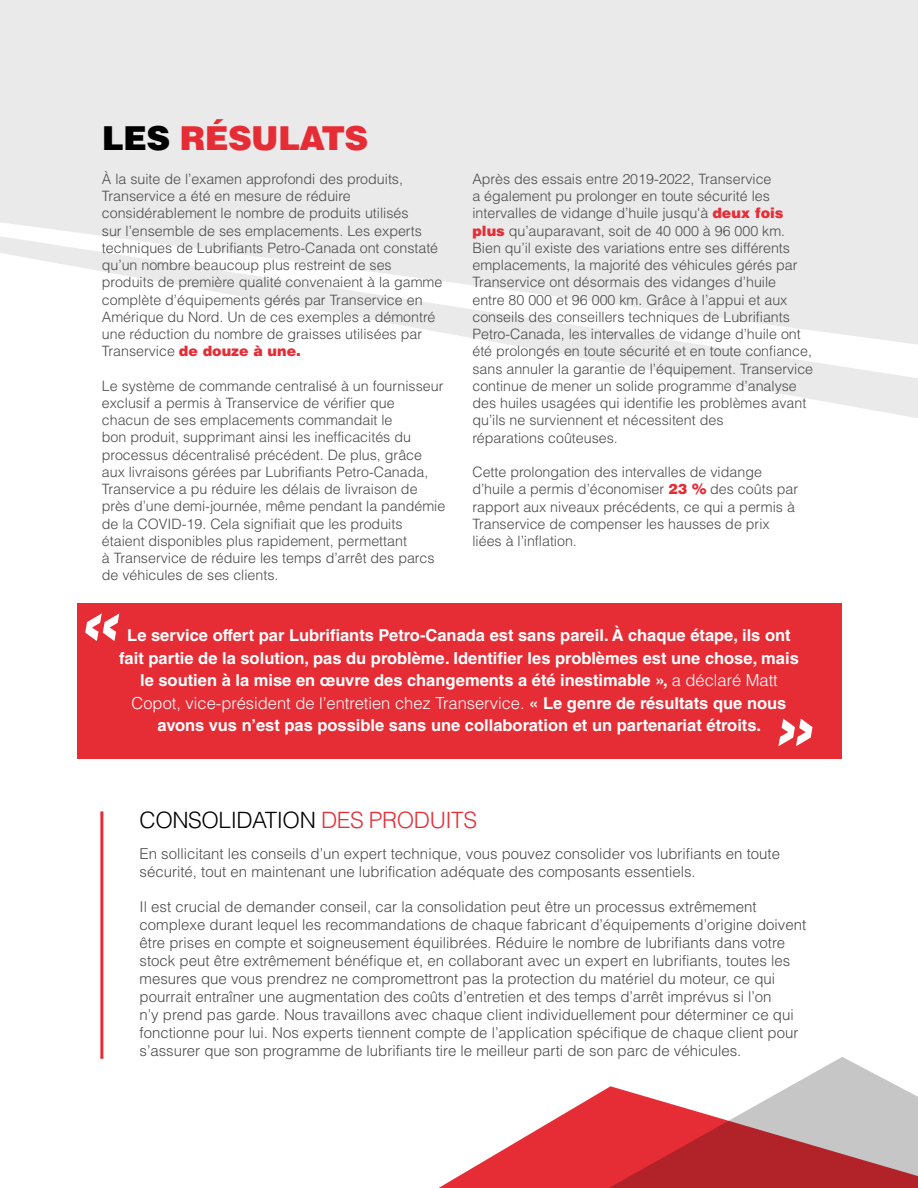
<style>
.page{position:relative;width:918px;height:1188px;background:#fff}
.page>*{position:absolute;margin:0;border:0;box-sizing:border-box;transform-origin:0 0}
.t1{font:italic 900 72px "Helvetica LT Std";color:#fff}
.t2{font:900 33px "Helvetica LT Std";letter-spacing:-.02em;color:#e62d36}
.t3{font:300 22.5px "Helvetica LT Std";letter-spacing:-.02em;color:#000}
.t4{font:700 16.5px/22.5px "Helvetica LT Std";color:#fff;text-align:center}
.t5{font:300 15px/18px "Helvetica LT Std";color:#4a4a49}
.t6{font:300 14.25px/17.2px "Helvetica LT Std";color:#4a4a49}
.s1{color:#000}
.s2{font-weight:900;color:#e62d36}
.s3{font-weight:300}
.s4{color:#e62d36}
</style>
<div class="page">
<div style="left:0;top:0;width:918px;height:136px;background:#eaeaea"></div>
<svg style="left:0;top:136px;width:918px;height:282px;fill:#eaeaea"></svg>
<hr style="left:100px;top:811px;width:3px;height:248px;background:#e62d36">
<svg style="left:439px;top:1101px;width:147px;height:87px"></svg>
<svg style="left:586px;top:1057px;width:332px;height:131px"></svg>
<div style="left:77px;top:603px;width:764px;height:156px;background:#e62d36"></div>
<h2 class="t2" style="left:102px;top:117px;width:268px"><span class="s1">LES</span> RÉSULATS</h2>
<p class="t6" style="left:102px;top:170px;width:342px">À la suite de l’examen approfondi des produits, Transervice a été en mesure de réduire considérablement le nombre de produits utilisés<br>sur l’ensemble de ses emplacements. Les experts techniques de Lubrifiants Petro-Canada ont constaté qu’un nombre beaucoup plus restreint de ses produits de première qualité convenaient à la gamme complète d’équipements gérés par Transervice en Amérique du Nord. Un de ces exemples a démontré une réduction du nombre de graisses utilisées par Transervice <span class="s2">de douze à une.</span></p>
<p class="t6" style="left:102px;top:377px;width:345px">Le système de commande centralisé à un fournisseur exclusif a permis à Transervice de vérifier que chacun de ses emplacements commandait le<br>bon produit, supprimant ainsi les inefficacités du processus décentralisé précédent. De plus, grâce aux livraisons gérées par Lubrifiants Petro-Canada, Transervice a pu réduire les délais de livraison de près d’une demi-journée, même pendant la pandémie de la COVID-19. Cela signifiait que les produits étaient disponibles plus rapidement, permettant<br>à Transervice de réduire les temps d’arrêt des parcs de véhicules de ses clients.</p>
<p class="t6" style="left:472px;top:170px;width:342px">Après des essais entre 2019-2022, Transervice<br>a également pu prolonger en toute sécurité les intervalles de vidange d’huile jusqu'à <span class="s2">deux fois plus</span> qu’auparavant, soit de 40 000 à 96 000 km.<br>Bien qu’il existe des variations entre ses différents emplacements, la majorité des véhicules gérés par Transervice ont désormais des vidanges d’huile<br>entre 80 000 et 96 000 km. Grâce à l’appui et aux conseils des conseillers techniques de Lubrifiants Petro-Canada, les intervalles de vidange d’huile ont été prolongés en toute sécurité et en toute confiance, sans annuler la garantie de l’équipement. Transervice continue de mener un solide programme d’analyse des huiles usagées qui identifie les problèmes avant qu’ils ne surviennent et nécessitent des<br>réparations coûteuses.</p>
<p class="t6" style="left:472px;top:463px;width:327px">Cette prolongation des intervalles de vidange d’huile a permis d’économiser <span class="s2">23 %</span> des coûts par rapport aux niveaux précédents, ce qui a permis à Transervice de compenser les hausses de prix liées à l’inflation.</p>
<h1 class="t1" style="left:74px;top:573px;width:50px">«</h1>
<p class="t4" style="left:119px;top:624px;width:681px">Le service offert par Lubrifiants Petro-Canada est sans pareil. À chaque étape, ils ont fait partie de la solution, pas du problème. Identifier les problèmes est une chose, mais le soutien à la mise en œuvre des changements a été inestimable », <span class="s3">a déclaré Matt Copot, vice-président de l’entretien chez Transervice.</span> « Le genre de résultats que nous avons vus n’est pas possible sans une collaboration et un partenariat étroits.</p>
<h1 class="t1" style="left:769px;top:678px;width:50px">»</h1>
<h3 class="t3" style="left:140px;top:806px;width:339px">CONSOLIDATION <span class="s4">DES PRODUITS</span></h3>
<p class="t5" style="left:140px;top:844px;width:642px">En sollicitant les conseils d’un expert technique, vous pouvez consolider vos lubrifiants en toute sécurité, tout en maintenant une lubrification adéquate des composants essentiels.</p>
<p class="t5" style="left:140px;top:897px;width:668px">Il est crucial de demander conseil, car la consolidation peut être un processus extrêmement complexe durant lequel les recommandations de chaque fabricant d’équipements d’origine doivent être prises en compte et soigneusement équilibrées. Réduire le nombre de lubrifiants dans votre stock peut être extrêmement bénéfique et, en collaborant avec un expert en lubrifiants, toutes les mesures que vous prendrez ne compromettront pas la protection du matériel du moteur, ce qui pourrait entraîner une augmentation des coûts d’entretien et des temps d’arrêt imprévus si l’on<br>n’y prend pas garde. Nous travaillons avec chaque client individuellement pour déterminer ce qui fonctionne pour lui. Nos experts tiennent compte de l’application spécifique de chaque client pour s’assurer que son programme de lubrifiants tire le meilleur parti de son parc de véhicules.</p>
</div>
